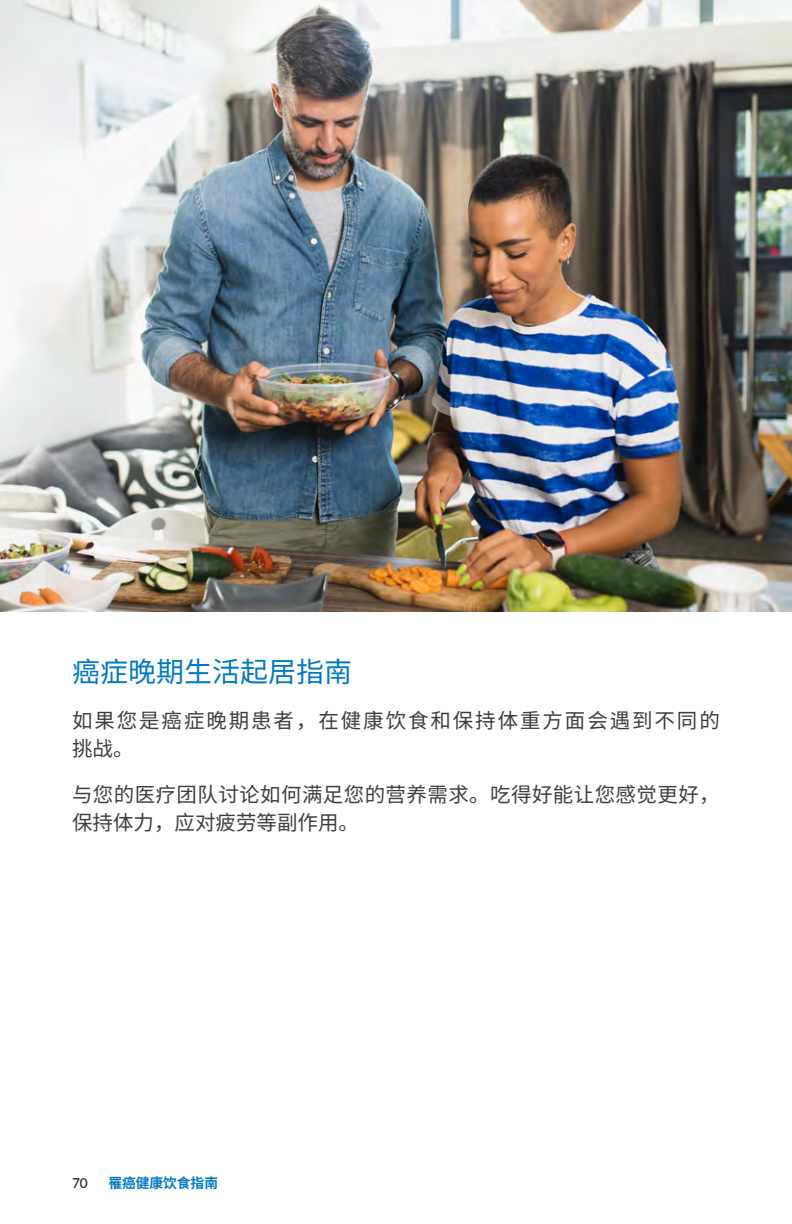
<style>
.page{position:relative;width:792px;height:1224px;background:#fff}
.page>*{position:absolute;margin:0;border:0;box-sizing:border-box;transform-origin:0 0}
.Section_Subhead_-_Level_2{font:28px "Noto Sans SC";color:#0079c2}
.Body_Copy{font:20.4px/28px "Noto Sans SC";letter-spacing:.02em;color:#3e3e3f}
.Body_Copy-2{font:20.4px/28px "Noto Sans SC";letter-spacing:.095em;color:#3e3e3f}
.t1{font:700 13.6px "Noto Sans SC";color:#0079c2}
.t2{font:500 13.6px "Lato";color:#231f20}
</style>
<div class="page">
<img style="left:0;top:0;width:792px;height:612px">
<p class="Section_Subhead_-_Level_2" style="left:72px;top:656px;width:281px">癌症晚期生活起居指南</p>
<p class="Body_Copy-2" style="left:72px;top:707px;width:649px">如果您是癌症晚期患者，在健康饮食和保持体重方面会遇到不同的挑战。</p>
<p class="Body_Copy" style="left:72px;top:781px;width:649px">与您的医疗团队讨论如何满足您的营养需求。吃得好能让您感觉更好，保持体力，应对疲劳等副作用。</p>
<p class="t2" style="left:72px;top:1173px;width:17px">70</p>
<p class="t1" style="left:108px;top:1175px;width:111px">罹癌健康饮食指南</p>
</div>
